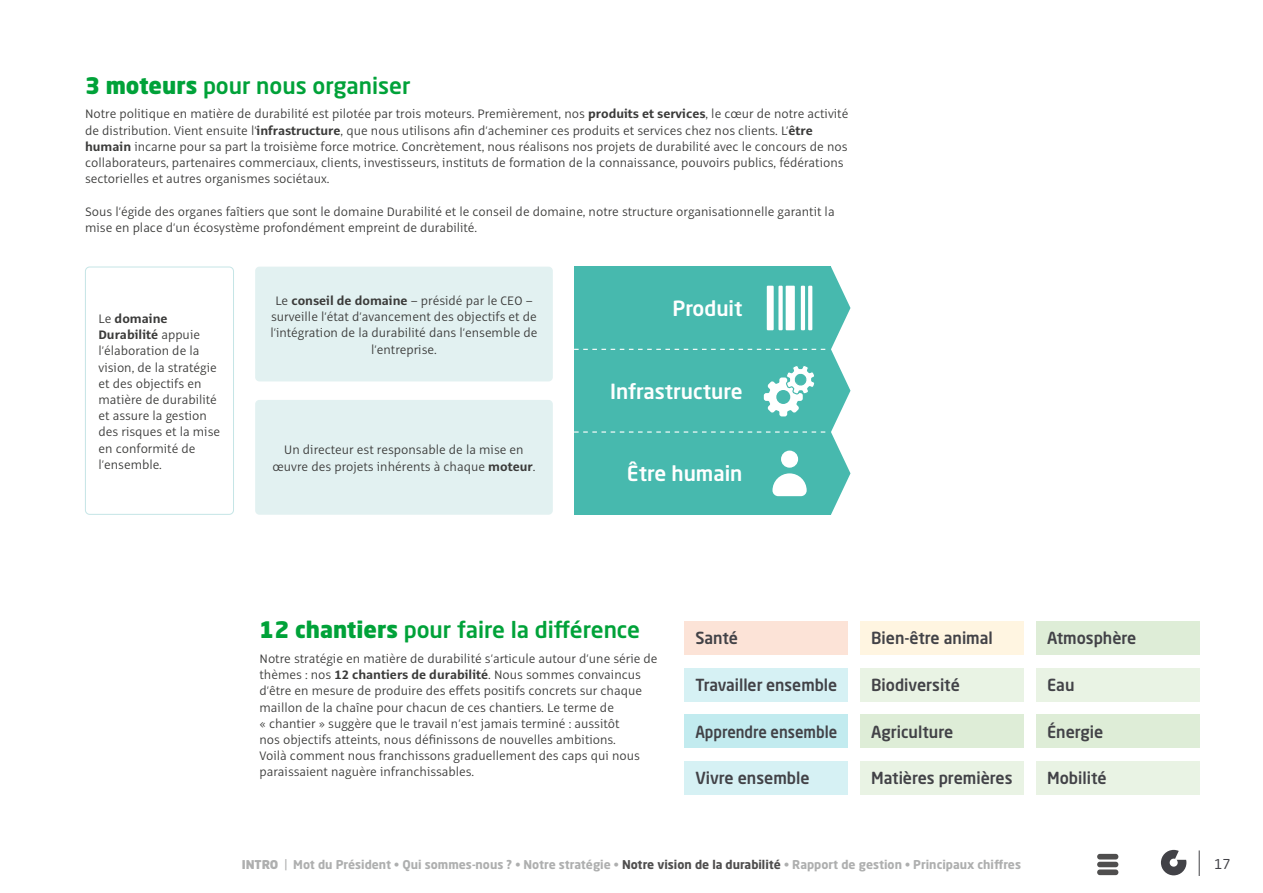
<style>
.page{position:relative;width:1263px;height:893px;background:#fff}
.page>*{position:absolute;margin:0;border:0;box-sizing:border-box;transform-origin:0 0}
.t1{font:500 22.5px "Neo Sans Std";color:#00a239}
.t2{font:500 20.7px "Neo Sans Std";color:#fff}
.t3{font:500 16.5px "Neo Sans Std";color:#424247}
.t4{font:500 16.5px "Neo Sans Std";color:#424247;scale:.96 1}
.t5{font:500 16.5px "Neo Sans Std";color:#424247;scale:.9 1}
.t6{font:300 13.5px/16.2px "Alto Pro";color:#3b3b3a}
.t7{font:13.5px "Neo Sans Std";color:#424247}
.t8{font:700 12px "Neo Sans Std";color:#aeafaf}
.s1{font-weight:900}
.s2{font-weight:700}
.s3{font-weight:400}
.s4{color:#4f4e4e}
</style>
<div class="page">
<svg style="left:1161px;top:850px;width:25px;height:25px"></svg>
<svg style="left:1199px;top:850px;width:1px;height:26px"></svg>
<div style="left:85px;top:267px;width:149px;height:248px;border:1px solid #c5e5e6;border-radius:4px"></div>
<div style="left:255px;top:267px;width:298px;height:114px;background:#e2f1f1;border-radius:4px"></div>
<div style="left:255px;top:400px;width:298px;height:115px;background:#e2f1f1;border-radius:4px"></div>
<div style="left:574px;top:267px;width:257px;height:82px;background:#47b9ae"></div>
<div style="left:574px;top:349px;width:257px;height:83px;background:#47b9ae"></div>
<svg style="left:831px;top:267px;width:19px;height:248px"></svg>
<div style="left:574px;top:432px;width:257px;height:83px;background:#47b9ae"></div>
<svg style="left:772px;top:473px;width:35px;height:23px"></svg>
<div style="left:781px;top:451px;width:17px;height:17px;background:#fff;border-radius:50%"></div>
<div style="left:786px;top:286px;width:9px;height:44px;background:#fff"></div>
<div style="left:767px;top:286px;width:7px;height:44px;background:#fff"></div>
<hr style="left:801px;top:286px;width:4px;height:44px;background:#fff">
<svg style="left:808px;top:286px;width:4px;height:44px"></svg>
<div style="left:778px;top:286px;width:5px;height:44px;background:#fff"></div>
<svg style="left:764px;top:366px;width:51px;height:50px"></svg>
<svg style="left:574px;top:349px;width:251px;height:1px"></svg>
<svg style="left:574px;top:431px;width:251px;height:2px"></svg>
<div style="left:1036px;top:761px;width:163px;height:34px;background:#e9f3e4"></div>
<div style="left:1036px;top:714px;width:163px;height:34px;background:#deedd7"></div>
<div style="left:1036px;top:668px;width:163px;height:34px;background:#e9f3e4"></div>
<div style="left:1036px;top:621px;width:163px;height:34px;background:#deedd7"></div>
<div style="left:861px;top:761px;width:163px;height:34px;background:#e9f3e4"></div>
<div style="left:861px;top:714px;width:163px;height:34px;background:#deedd7"></div>
<div style="left:861px;top:668px;width:163px;height:34px;background:#e9f3e4"></div>
<div style="left:861px;top:621px;width:163px;height:34px;background:#fff5e1"></div>
<div style="left:685px;top:761px;width:163px;height:34px;background:#d6f1f4"></div>
<div style="left:685px;top:714px;width:163px;height:34px;background:#c2ebef"></div>
<div style="left:685px;top:668px;width:163px;height:34px;background:#d6f1f4"></div>
<div style="left:685px;top:621px;width:163px;height:34px;background:#fce3d7"></div>
<div style="left:1097px;top:862px;width:21px;height:5px;background:#4f4e4e;border-radius:3px"></div>
<div style="left:1097px;top:854px;width:21px;height:5px;background:#4f4e4e;border-radius:3px"></div>
<div style="left:1097px;top:869px;width:21px;height:6px;background:#4f4e4e;border-radius:3px"></div>
<h1 class="t1" style="left:85px;top:71px;width:327px"><span class="s1">3 moteurs</span> pour nous organiser</h1>
<p class="t6" style="left:85px;top:106px;width:765px">Notre politique en matière de durabilité est pilotée par trois moteurs. Premièrement, nos <span class="s2">produits et services</span>, le cœur de notre activité de distribution. Vient ensuite l’<span class="s2">infrastructure</span>, que nous utilisons afin d’acheminer ces produits et services chez nos clients. L’<span class="s2">être humain</span> incarne pour sa part la troisième force motrice. Concrètement, nous réalisons nos projets de durabilité avec le concours de nos collaborateurs, partenaires commerciaux, clients, investisseurs, instituts de formation de la connaissance, pouvoirs publics, fédérations sectorielles et autres organismes sociétaux.</p>
<p class="t6" style="left:85px;top:203px;width:751px">Sous l’égide des organes faîtiers que sont le domaine Durabilité et le conseil de domaine, notre structure organisationnelle garantit la mise en place d’un écosystème profondément empreint de durabilité.</p>
<p class="t6" style="left:99px;top:311px;width:123px">Le <span class="s2">domaine<br>Durabilité</span> appuie l’élaboration de la vision, de la stratégie et des objectifs en matière de durabilité et assure la gestion des risques et la mise en conformité de l’ensemble.</p>
<p class="t6" style="left:270px;top:293px;width:269px;text-align:center">Le <span class="s2">conseil de domaine</span> – présidé par le CEO – surveille l’état d’avancement des objectifs et de l’intégration de la durabilité dans l’ensemble de l’entreprise.</p>
<p class="t6" style="left:272px;top:442px;width:264px;text-align:center">Un directeur est responsable de la mise en œuvre des projets inhérents à chaque <span class="s2">moteur</span>.</p>
<h2 class="t2" style="left:672px;top:295px;width:72px">Produit</h2>
<h2 class="t2" style="left:610px;top:378px;width:134px">Infrastructure</h2>
<h2 class="t2" style="left:627px;top:461px;width:117px">Être humain</h2>
<h1 class="t1" style="left:260px;top:616px;width:382px"><span class="s1">12 chantiers</span> pour faire la différence</h1>
<p class="t6" style="left:260px;top:651px;width:400px">Notre stratégie en matière de durabilité s’articule autour d’une série de thèmes : nos <span class="s2">12 chantiers de durabilité</span>. Nous sommes convaincus d’être en mesure de produire des effets positifs concrets sur chaque maillon de la chaîne pour chacun de ces chantiers. Le terme de<br>« chantier » suggère que le travail n’est jamais terminé : aussitôt<br>nos objectifs atteints, nous définissons de nouvelles ambitions.<br>Voilà comment nous franchissons graduellement des caps qui nous paraissaient naguère infranchissables.</p>
<p class="t3" style="left:695px;top:628px;width:44px">Santé</p>
<p class="t3" style="left:871px;top:628px;width:123px">Bien-être animal</p>
<p class="t3" style="left:1047px;top:628px;width:91px">Atmosphère</p>
<p class="t4" style="left:695px;top:675px;width:149px">Travailler ensemble</p>
<p class="t3" style="left:871px;top:675px;width:90px">Biodiversité</p>
<p class="t3" style="left:1047px;top:675px;width:29px">Eau</p>
<p class="t5" style="left:695px;top:721px;width:159px">Apprendre ensemble</p>
<p class="t3" style="left:871px;top:721px;width:83px">Agriculture</p>
<p class="t3" style="left:1047px;top:721px;width:58px">Énergie</p>
<p class="t3" style="left:695px;top:768px;width:116px">Vivre ensemble</p>
<p class="t3" style="left:871px;top:768px;width:143px">Matières premières</p>
<p class="t3" style="left:1047px;top:768px;width:61px">Mobilité</p>
<p class="t8" style="left:242px;top:857px;width:781px"><span class="s1">INTRO</span> <span class="s3">|</span> Mot du Président • Qui sommes-nous ? • Notre stratégie • <span class="s4">Notre vision de la durabilité</span> • Rapport de gestion • Principaux chiffres</p>
<p class="t7" style="left:1214px;top:855px;width:18px">17</p>
</div>
